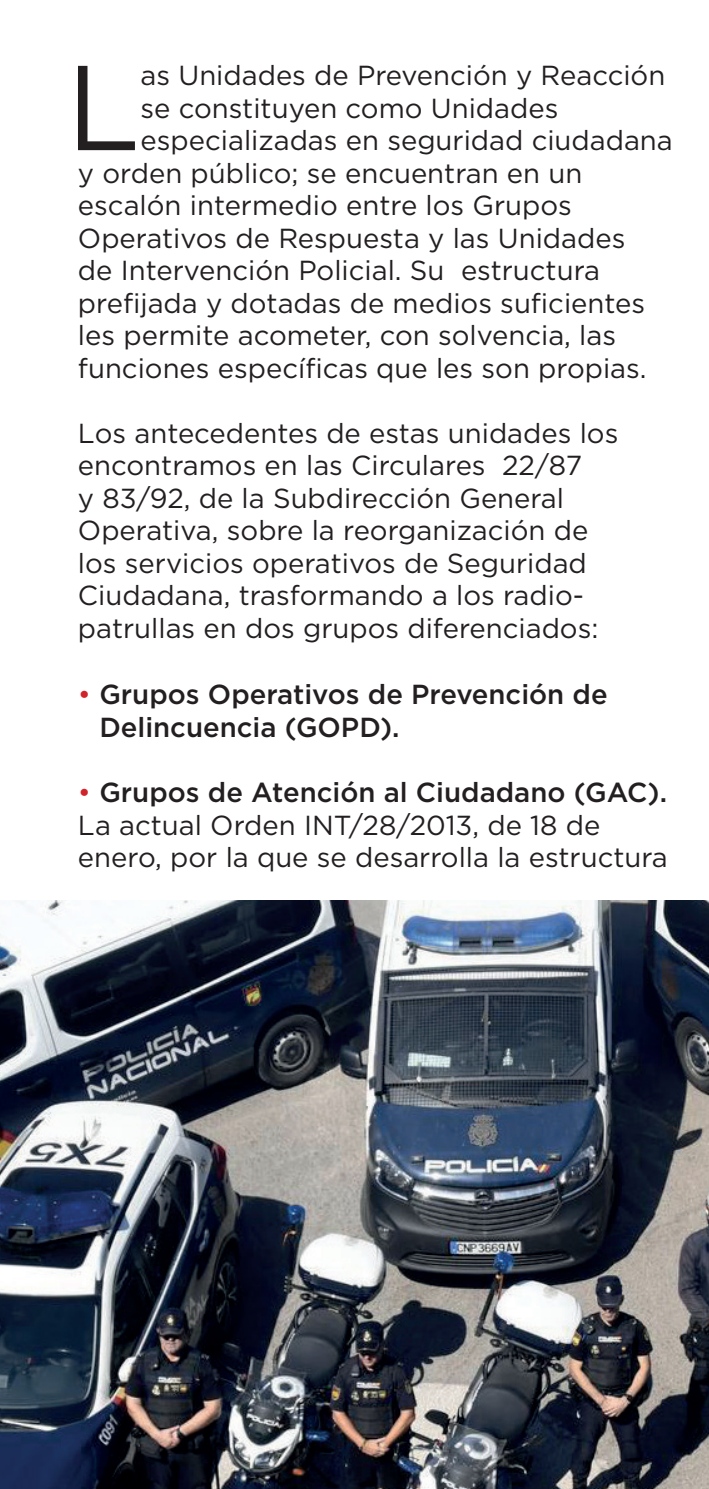
<style>
.page{position:relative;width:709px;height:1489px;background:#fff}
.page>*{position:absolute;margin:0;border:0;box-sizing:border-box;transform-origin:0 0}
.t1{font:120.25px "Gotham";color:#231f20}
.t2{font:27.5px/32.5px "Gotham";color:#231f20}
.t3{font:500 27.5px/32.5px "Gotham";color:#231f20}
.s1{font-weight:400;color:#d1232a}
.s2{color:#d1232a}
.s3{font-weight:500}
</style>
<div class="page">
<img style="left:0;top:900px;width:709px;height:588px">
<p class="t1" style="left:66px;top:31px;width:76px">L</p>
<p class="t2" style="left:141px;top:59px;width:526px">as Unidades de Prevención y Reacción</p>
<p class="t2" style="left:141px;top:91px;width:419px">se constituyen como Unidades</p>
<p class="t2" style="left:141px;top:124px;width:533px">especializadas en seguridad ciudadana</p>
<p class="t2" style="left:78px;top:156px;width:506px">y orden público; se encuentran en un</p>
<p class="t2" style="left:78px;top:189px;width:495px">escalón intermedio entre los Grupos</p>
<p class="t2" style="left:78px;top:221px;width:549px">Operativos de Respuesta y las Unidades</p>
<p class="t2" style="left:78px;top:254px;width:523px">de Intervención Policial. Su estructura</p>
<p class="t2" style="left:78px;top:286px;width:568px">prefijada y dotadas de medios suficientes</p>
<p class="t2" style="left:78px;top:319px;width:539px">les permite acometer, con solvencia, las</p>
<p class="t2" style="left:78px;top:351px;width:570px">funciones específicas que les son propias.</p>
<p class="t2" style="left:78px;top:416px;width:542px">Los antecedentes de estas unidades los encontramos en las Circulares 22/87<br>y 83/92, de la Subdirección General Operativa, sobre la reorganización de los servicios operativos de Seguridad Ciudadana, trasformando a los radio&shy;patrullas en dos grupos diferenciados:</p>
<p class="t3" style="left:99px;top:677px;width:510px;text-indent:-21px"><span class="s1">•</span> Grupos Operativos de Prevención de<br>Delincuencia (GOPD).</p>
<p class="t2" style="left:78px;top:775px;width:591px"><span class="s2">•</span> <span class="s3">Grupos de Atención al Ciudadano (GAC).<br></span>La actual Orden INT/28/2013, de 18 de enero, por la que se desarrolla la estructura</p>
</div>
